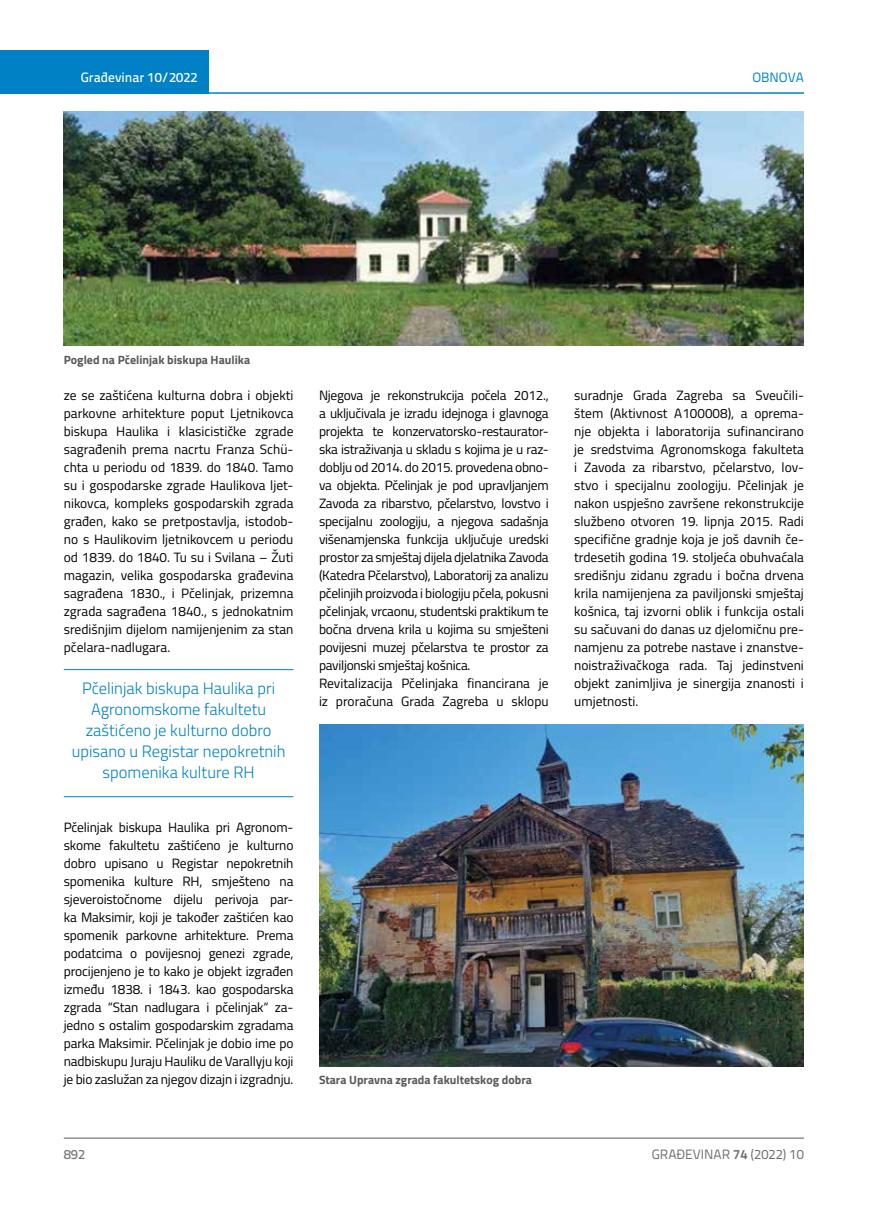
<style>
.page{position:relative;width:872px;height:1212px;background:#fff}
.page>*{position:absolute;margin:0;border:0;box-sizing:border-box;transform-origin:0 0}
.t1{font:300 16.5px/21px "Titillium";color:#0081c6;text-align:center}
.t2{font:13.5px/18px "Titillium";letter-spacing:-.02em;color:#000;text-align:justify}
.t3{font:13.5px "Titillium Text 22 L";color:#6d6e71}
.t4{font:500 13.5px "Titillium Text 22 L";color:#fff}
.t5{font:13.5px "Titillium Text 22 L";color:#0081c6}
.t6{font:500 13.5px "Titillium Text 22 L";color:#797a7d}
.t7{font:700 12px "Titillium";color:#58595b}
.s1{font-weight:700}
</style>
<div class="page">
<div style="left:0;top:50px;width:208px;height:44px;background:#0081c6"></div>
<hr style="left:0;top:92px;width:804px;height:2px;background:#0081c6">
<hr style="left:64px;top:1138px;width:740px;height:1px;background:#58595b">
<hr style="left:64px;top:669px;width:229px;height:1px;background:#0081c6">
<hr style="left:64px;top:796px;width:229px;height:1px;background:#0081c6">
<img style="left:319px;top:724px;width:485px;height:342px">
<img style="left:64px;top:112px;width:740px;height:234px">
<p class="t4" style="left:81px;top:67px;width:118px">Građevinar 10/2022</p>
<p class="t5" style="left:752px;top:68px;width:53px">OBNOVA</p>
<p class="t7" style="left:64px;top:350px;width:188px">Pogled na Pčelinjak biskupa Haulika</p>
<p class="t2" style="left:64px;top:385px;width:231px">ze se zaštićena kulturna dobra i objekti parkovne arhitekture poput Ljetnikovca biskupa Haulika i klasicističke zgrade sagrađenih prema nacrtu Franza Schü&shy;chta u periodu od 1839. do 1840. Tamo su i gospodarske zgrade Haulikova ljet&shy;nikovca, kompleks gospodarskih zgrada građen, kako se pretpostavlja, istodob&shy;no s Haulikovim ljetnikovcem u periodu od 1839. do 1840. Tu su i Svilana – Žuti magazin, velika gospodarska građevina sagrađena 1830., i Pčelinjak, prizemna zgrada sagrađena 1840., s jednokatnim središnjim dijelom namijenjenim za stan pčelara-nadlugara.</p>
<p class="t1" style="left:72px;top:677px;width:215px">Pčelinjak biskupa Haulika pri<br>Agronomskome fakultetu zaštićeno je kulturno dobro upisano u Registar nepokretnih spomenika kulture RH</p>
<p class="t2" style="left:64px;top:818px;width:231px">Pčelinjak biskupa Haulika pri Agronom&shy;skome fakultetu zaštićeno je kulturno dobro upisano u Registar nepokretnih spomenika kulture RH, smješteno na sjeveroistočnome dijelu perivoja par&shy;ka Maksimir, koji je također zaštićen kao spomenik parkovne arhitekture. Prema podatcima o povijesnoj genezi zgrade, procijenjeno je to kako je objekt izgrađen između 1838. i 1843. kao gospodarska zgrada “Stan nadlugara i pčelinjak“ za&shy;jedno s ostalim gospodarskim zgradama parka Maksimir. Pčelinjak je dobio ime po nadbiskupu Juraju Hauliku de Varallyju koji je bio zaslužan za njegov dizajn i izgradnju.</p>
<p class="t2" style="left:319px;top:385px;width:231px;text-align:left">Njegova je rekonstrukcija počela 2012., a uključivala je izradu idejnoga i glavnoga projekta te konzervatorsko-restaurator&shy;ska istraživanja u skladu s kojima je u raz&shy;doblju od 2014. do 2015. provedena obno&shy;va objekta. Pčelinjak je pod upravljanjem Zavoda za ribarstvo, pčelarstvo, lovstvo i specijalnu zoologiju, a njegova sadašnja višenamjenska funkcija uključuje uredski prostor za smještaj dijela djelatnika Zavoda (Katedra Pčelarstvo), Laboratorij za analizu pčelinjih proizvoda i biologiju pčela, pokusni pčelinjak, vrcaonu, studentski praktikum te bočna drvena krila u kojima su smješteni povijesni muzej pčelarstva te prostor za paviljonski smještaj košnica.<br>Revitalizacija Pčelinjaka financirana je iz proračuna Grada Zagreba u sklopu</p>
<p class="t2" style="left:574px;top:385px;width:231px">suradnje Grada Zagreba sa Sveučili&shy;štem (Aktivnost A100008), a oprema&shy;nje objekta i laboratorija sufinancirano je sredstvima Agronomskoga fakulteta i Zavoda za ribarstvo, pčelarstvo, lov&shy;stvo i specijalnu zoologiju. Pčelinjak je nakon uspješno završene rekonstrukcije službeno otvoren 19. lipnja 2015. Radi specifične gradnje koja je još davnih če&shy;trdesetih godina 19. stoljeća obuhvaćala središnju zidanu zgradu i bočna drvena krila namijenjena za paviljonski smještaj košnica, taj izvorni oblik i funkcija ostali su sačuvani do danas uz djelomičnu pre&shy;namjenu za potrebe nastave i znanstve&shy;noistraživačkoga rada. Taj jedinstveni objekt zanimljiva je sinergija znanosti i umjetnosti.</p>
<p class="t7" style="left:319px;top:1071px;width:214px">Stara Upravna zgrada fakultetskog dobra</p>
<p class="t6" style="left:64px;top:1144px;width:23px">892</p>
<p class="t3" style="left:652px;top:1144px;width:154px">GRAĐEVINAR <span class="s1">74</span> (2022) 10</p>
</div>
